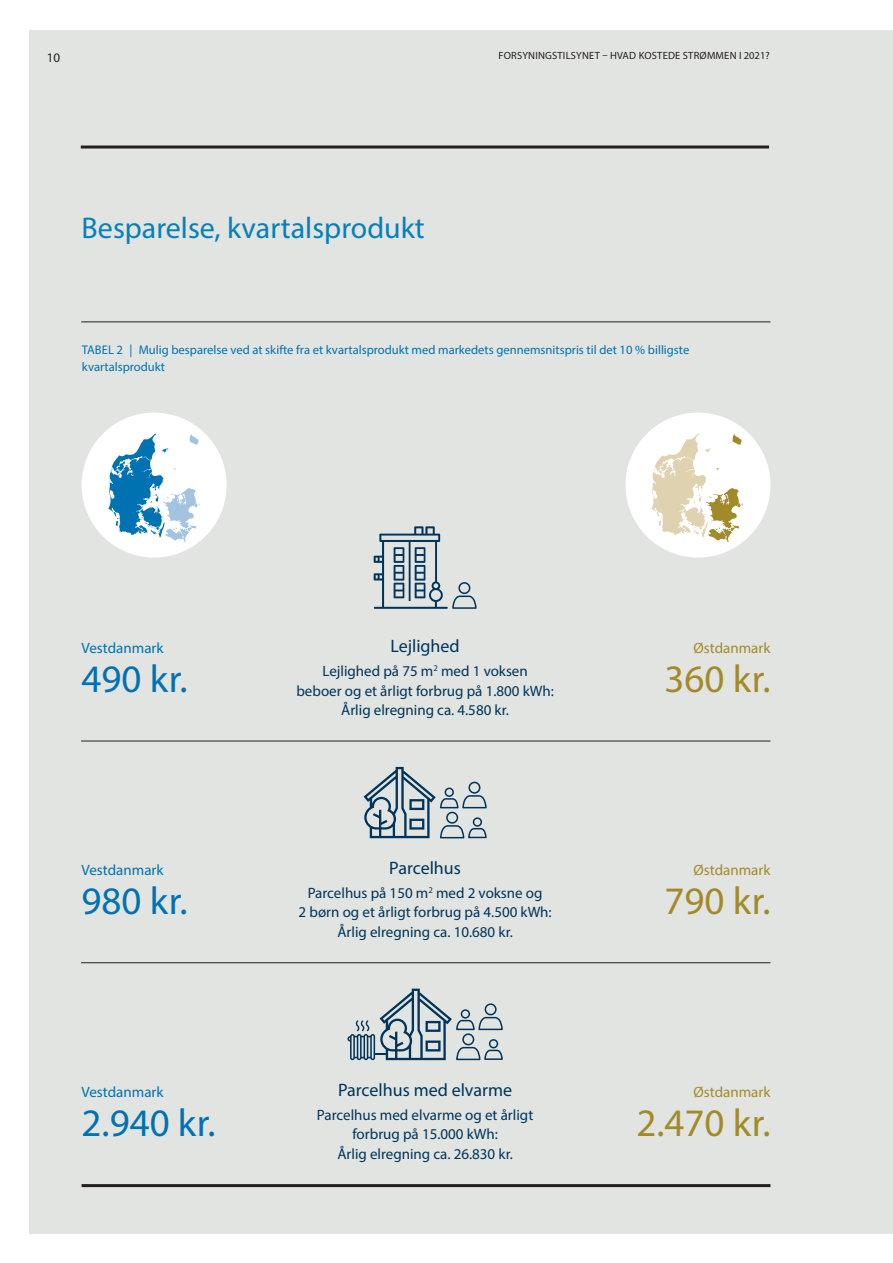
<style>
.page{position:relative;width:893px;height:1263px;background:#fff}
.page>*{position:absolute;margin:0;border:0;box-sizing:border-box;transform-origin:0 0}
.Brødtekst__10_13{font:39px "Myriad Pro";color:#0072b2}
.Brødtekst__10_13-2{font:39px "Myriad Pro";color:#a38a29}
.H2__20_30{font:30px "Myriad Pro";color:#0580ba}
.H3_Bold_12_14{font:18px "Myriad Pro";color:#00345a}
.Brødtekst__10_13-3{font:15px/19.5px "Myriad Pro";color:#00345a;text-align:center}
.Brødtekst__10_13-4{font:15px "Myriad Pro";color:#0072b2}
.Brødtekst__10_13-5{font:15px "Myriad Pro";color:#a38a29}
.t1{font:13.05px "Myriad Pro";color:#231f20}
.H3_Figuroverskrifter{font:12.6px/16.5px "Myriad Pro";color:#0072b2}
.t2{font:10.5px "Myriad Pro";letter-spacing:.02em;color:#231f20}
</style>
<div class="page">
<div style="left:30px;top:30px;width:863px;height:1203px;background:#e1e4e1"></div>
<hr style="left:81px;top:146px;width:688px;height:3px;background:#231f20">
<hr style="left:81px;top:321px;width:689px;height:1px;background:#231f20">
<hr style="left:81px;top:741px;width:689px;height:1px;background:#231f20">
<hr style="left:81px;top:962px;width:689px;height:1px;background:#231f20">
<hr style="left:82px;top:1184px;width:688px;height:3px;background:#231f20">
<svg style="left:364px;top:767px;width:123px;height:72px"></svg>
<div style="left:473px;top:817px;width:9px;height:10px;border:2px solid #00345a;border-radius:50%"></div>
<svg style="left:374px;top:526px;width:103px;height:83px"></svg>
<svg style="left:347px;top:989px;width:156px;height:72px"></svg>
<div style="left:82px;top:412px;width:145px;height:146px;background:#fff;border-radius:50%"></div>
<svg style="left:108px;top:433px;width:92px;height:109px"></svg>
<div style="left:625px;top:412px;width:145px;height:146px;background:#fff;border-radius:50%"></div>
<svg style="left:651px;top:433px;width:92px;height:109px"></svg>
<p class="t1" style="left:47px;top:49px;width:15px">10</p>
<p class="t2" style="left:498px;top:49px;width:273px">FORSYNINGSTILSYNET – HVAD KOSTEDE STRØMMEN I 2021?</p>
<p class="H2__20_30" style="left:82px;top:209px;width:345px">Besparelse, kvartalsprodukt</p>
<p class="H3_Figuroverskrifter" style="left:82px;top:342px;width:609px">TABEL 2 | Mulig besparelse ved at skifte fra et kvartalsprodukt med markedets gennemsnitspris til det 10 % billigste kvartalsprodukt</p>
<p class="Brødtekst__10_13-4" style="left:82px;top:639px;width:83px">Vestdanmark</p>
<p class="Brødtekst__10_13" style="left:82px;top:655px;width:107px">490 kr.</p>
<p class="Brødtekst__10_13-4" style="left:82px;top:861px;width:83px">Vestdanmark</p>
<p class="Brødtekst__10_13" style="left:82px;top:877px;width:107px">980 kr.</p>
<p class="Brødtekst__10_13-4" style="left:82px;top:1083px;width:83px">Vestdanmark</p>
<p class="Brødtekst__10_13" style="left:82px;top:1099px;width:136px">2.940 kr.</p>
<h3 class="H3_Bold_12_14" style="left:390px;top:635px;width:71px">Lejlighed</h3>
<p class="Brødtekst__10_13-3" style="left:296px;top:661px;width:259px">Lejlighed på 75 m<sup>2</sup> med 1 voksen<br>beboer og et årligt forbrug på 1.800 kWh:<br>Årlig elregning ca. 4.580 kr.</p>
<h3 class="H3_Bold_12_14" style="left:389px;top:857px;width:73px">Parcelhus</h3>
<p class="Brødtekst__10_13-3" style="left:299px;top:883px;width:255px">Parcelhus på 150 m<sup>2</sup> med 2 voksne og<br>2 børn og et årligt forbrug på 4.500 kWh:<br>Årlig elregning ca. 10.680 kr.</p>
<h3 class="H3_Bold_12_14" style="left:338px;top:1078px;width:176px">Parcelhus med elvarme</h3>
<p class="Brødtekst__10_13-3" style="left:317px;top:1104px;width:218px">Parcelhus med elvarme og et årligt forbrug på 15.000 kWh:<br>Årlig elregning ca. 26.830 kr.</p>
<p class="Brødtekst__10_13-5" style="left:694px;top:639px;width:78px">Østdanmark</p>
<p class="Brødtekst__10_13-2" style="left:664px;top:655px;width:107px">360 kr.</p>
<p class="Brødtekst__10_13-5" style="left:694px;top:861px;width:78px">Østdanmark</p>
<p class="Brødtekst__10_13-2" style="left:664px;top:877px;width:107px">790 kr.</p>
<p class="Brødtekst__10_13-5" style="left:694px;top:1083px;width:78px">Østdanmark</p>
<p class="Brødtekst__10_13-2" style="left:636px;top:1099px;width:136px">2.470 kr.</p>
</div>
